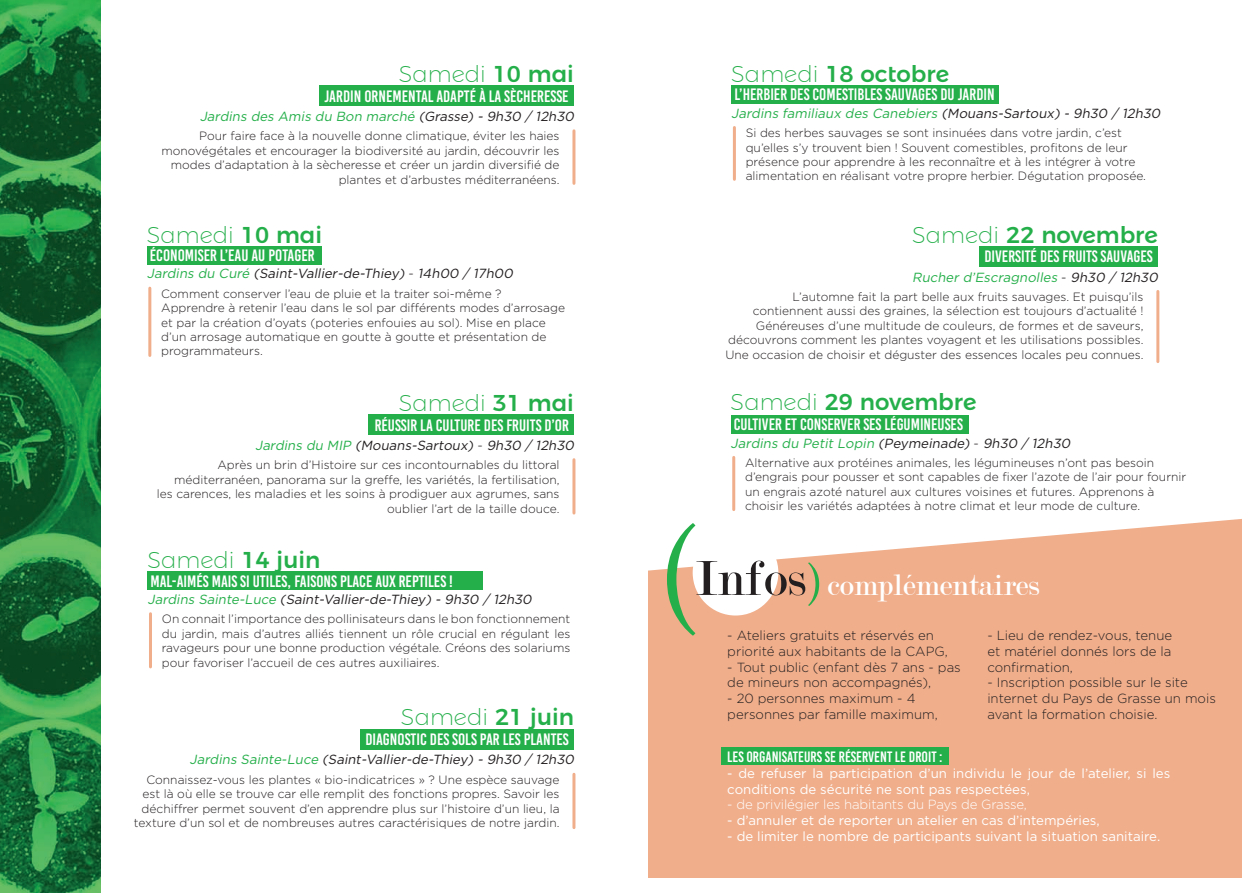
<style>
.page{position:relative;width:1259px;height:893px;background:#fff}
.page>*{position:absolute;margin:0;border:0;box-sizing:border-box;transform-origin:0 0}
.t1{font:31.5px "Modern";color:#fff}
.t2{font:200 22.95px "Montserrat Alternates";color:#25af4a}
.t3{font:500 22.95px "Montserrat Alternates";color:#25af4a}
.t4{font:16.5px "Bebas Kai";color:#fff}
.t5{font:15px "Bebas Kai";color:#fff}
.t6{font:300 13.2px/15.9px "Gotham";color:#231f20}
.t7{font:italic 13.2px "Gotham";color:#231f20}
.t8{font:13.2px/15.9px "Gotham";color:#fff}
.t9{font:italic 13.2px "Gotham";color:#25af4a}
.t10{font:300 13.2px "Gotham";letter-spacing:-.01em;color:#fff}
.t11{font:300 12px/14.4px "Gotham";color:#231f20;text-align:right}
.s1{font-weight:500}
.s2{color:#231f20}
.s3{color:#25af4a}
.s4{font-weight:300;font-style:normal}
.s5{font-weight:200}
.s6{font-weight:300;font-style:normal;color:#231f20}
.s7{font-size:52.5px;color:#231f20}
</style>
<div class="page">
<div style="left:147px;top:246px;width:175px;height:19px;background:#25af4a"></div>
<hr style="left:148px;top:288px;width:3px;height:67px;background:#f0ae8b">
<div style="left:147px;top:571px;width:336px;height:19px;background:#25af4a"></div>
<hr style="left:149px;top:614px;width:3px;height:53px;background:#f0ae8b">
<div style="left:319px;top:85px;width:255px;height:21px;background:#25af4a"></div>
<hr style="left:572px;top:131px;width:3px;height:52px;background:#f0ae8b">
<div style="left:368px;top:414px;width:206px;height:21px;background:#25af4a"></div>
<hr style="left:572px;top:460px;width:3px;height:53px;background:#f0ae8b">
<div style="left:360px;top:729px;width:214px;height:20px;background:#25af4a"></div>
<hr style="left:572px;top:774px;width:3px;height:54px;background:#f0ae8b">
<div style="left:648px;top:519px;width:594px;height:359px;background:#f0ae8b"></div>
<div style="left:721px;top:748px;width:227px;height:17px;background:#25af4a"></div>
<div style="left:692px;top:530px;width:86px;height:85px;background:#fff;border-radius:50%"></div>
<svg style="left:808px;top:562px;width:11px;height:44px"></svg>
<svg style="left:667px;top:523px;width:28px;height:113px"></svg>
<div style="left:731px;top:85px;width:267px;height:19px;background:#25af4a"></div>
<hr style="left:733px;top:128px;width:3px;height:51px;background:#f0ae8b">
<div style="left:730px;top:415px;width:238px;height:19px;background:#25af4a"></div>
<hr style="left:732px;top:457px;width:3px;height:53px;background:#f0ae8b">
<div style="left:979px;top:246px;width:179px;height:21px;background:#25af4a"></div>
<hr style="left:1156px;top:291px;width:3px;height:71px;background:#f0ae8b">
<img style="left:0;top:0;width:101px;height:893px">
<h2 class="t2" style="left:399px;top:56px;width:177px">Samedi <span class="s1">10 mai</span></h2>
<h3 class="t4" style="left:324px;top:87px;width:246px">JARDIN ORNEMENTAL ADAPTÉ À LA SÈCHERESSE</h3>
<p class="t9" style="left:200px;top:108px;width:379px">Jardins des Amis du Bon marché <span class="s2">(Grasse) - 9h30 / 12h30</span></p>
<p class="t11" style="left:161px;top:129px;width:399px">Pour faire face à la nouvelle donne climatique, éviter les haies monovégétales et encourager la biodiversité au jardin, découvrir les modes d’adaptation à la sècheresse et créer un jardin diversifié de plantes et d’arbustes méditerranéens.</p>
<h2 class="t2" style="left:147px;top:217px;width:177px">Samedi <span class="s1">10 mai</span></h2>
<h3 class="t4" style="left:150px;top:246px;width:166px">ÉCONOMISER L’EAU AU POTAGER</h3>
<p class="t7" style="left:147px;top:265px;width:370px"><span class="s3">Jardins du Curé</span> (Saint-Vallier-de-Thiey) <span class="s4">-</span> 14h00 / 17h00</p>
<p class="t11" style="left:161px;top:286px;width:405px;text-align:left">Comment conserver l’eau de pluie et la traiter soi-même ?<br>Apprendre à retenir l’eau dans le sol par différents modes d’arrosage et par la création d’oyats (poteries enfouies au sol). Mise en place d’un arrosage automatique en goutte à goutte et présentation de programmateurs.</p>
<h2 class="t2" style="left:399px;top:385px;width:177px">Samedi <span class="s1">31 mai</span></h2>
<h3 class="t4" style="left:375px;top:417px;width:196px">RÉUSSIR LA CULTURE DES FRUITS D’OR</h3>
<p class="t7" style="left:255px;top:437px;width:323px"><span class="s3">Jardins du MIP</span> (Mouans-Sartoux) <span class="s4">-</span> 9h30 / 12h30</p>
<p class="t11" style="left:157px;top:457px;width:404px">Après un brin d’Histoire sur ces incontournables du littoral méditerranéen, panorama sur la greffe, les variétés, la fertilisation, les carences, les maladies et les soins à prodiguer aux agrumes, sans oublier l’art de la taille douce.</p>
<h2 class="t2" style="left:147px;top:542px;width:174px">Samedi <span class="s1">14 juin</span></h2>
<h3 class="t4" style="left:150px;top:572px;width:304px">MAL-AIMÉS MAIS SI UTILES, FAISONS PLACE AUX REPTILES !</h3>
<p class="t7" style="left:147px;top:591px;width:389px"><span class="s3">Jardins Sainte-Luce</span> (Saint-Vallier-de-Thiey) - 9h30 / 12h30</p>
<p class="t11" style="left:162px;top:612px;width:410px;text-align:justify">On connait l’importance des pollinisateurs dans le bon fonctionnement du jardin, mais d’autres alliés tiennent un rôle crucial en régulant les ravageurs pour une bonne production végétale. Créons des solariums pour favoriser l’accueil de ces autres auxiliaires.</p>
<h2 class="t2" style="left:401px;top:700px;width:174px">Samedi <span class="s1">21 juin</span></h2>
<h3 class="t4" style="left:365px;top:730px;width:205px">DIAGNOSTIC DES SOLS PAR LES PLANTES</h3>
<h2 class="t3" style="left:731px;top:55px;width:219px"><span class="s5">Samedi</span> 18 octobre</h2>
<h3 class="t4" style="left:734px;top:86px;width:262px">L’HERBIER DES COMESTIBLES SAUVAGES DU JARDIN</h3>
<p class="t9" style="left:731px;top:105px;width:433px">Jardins familiaux des Canebiers <span class="s2">(Mouans-Sartoux) - 9h30 / 12h30</span></p>
<p class="t11" style="left:745px;top:125px;width:402px;text-align:left">Si des herbes sauvages se sont insinuées dans votre jardin, c’est qu’elles s’y trouvent bien ! Souvent comestibles, profitons de leur présence pour apprendre à les reconnaître et à les intégrer à votre alimentation en réalisant votre propre herbier. Dégutation proposée.</p>
<h2 class="t3" style="left:912px;top:216px;width:247px"><span class="s5">Samedi</span> 22 novembre</h2>
<h3 class="t4" style="left:984px;top:247px;width:170px">DIVERSITÉ DES FRUITS SAUVAGES</h3>
<p class="t9" style="left:912px;top:268px;width:250px">Rucher d’Escragnolles <span class="s6">-</span> <span class="s2">9h30 / 12h30</span></p>
<p class="t11" style="left:725px;top:289px;width:419px">L’automne fait la part belle aux fruits sauvages. Et puisqu’ils contiennent aussi des graines, la sélection est toujours d’actualité !<br>Généreuses d’une multitude de couleurs, de formes et de saveurs, découvrons comment les plantes voyagent et les utilisations possibles.<br>Une occasion de choisir et déguster des essences locales peu connues.</p>
<h2 class="t3" style="left:730px;top:384px;width:247px"><span class="s5">Samedi</span> 29 novembre</h2>
<h3 class="t4" style="left:734px;top:416px;width:231px">CULTIVER ET CONSERVER SES LÉGUMINEUSES</h3>
<p class="t7" style="left:730px;top:434px;width:344px"><span class="s3">Jardins du Petit Lopin</span> (Peymeinade) <span class="s4">-</span> 9h30 / 12h30</p>
<p class="t11" style="left:745px;top:455px;width:443px;text-align:left">Alternative aux protéines animales, les légumineuses n’ont pas besoin d’engrais pour pousser et sont capables de fixer l’azote de l’air pour fournir un engrais azoté naturel aux cultures voisines et futures. Apprenons à choisir les variétés adaptées à notre climat et leur mode de culture.</p>
<h1 class="t1" style="left:695px;top:569px;width:346px"><span class="s7">Infos</span> complémentaires</h1>
<p class="t6" style="left:727px;top:627px;width:222px">- Ateliers gratuits et réservés en priorité aux habitants de la CAPG,</p>
<p class="t6" style="left:727px;top:659px;width:235px">- Tout public (enfant dès 7 ans - pas de mineurs non accompagnés),</p>
<p class="t6" style="left:727px;top:690px;width:212px">- 20 personnes maximum - 4 personnes par famille maximum,</p>
<p class="t6" style="left:987px;top:627px;width:186px;text-align:justify">- Lieu de rendez-vous, tenue et matériel donnés lors de la confirmation,</p>
<p class="t6" style="left:987px;top:674px;width:230px">- Inscription possible sur le site internet du Pays de Grasse un mois avant la formation choisie.</p>
<p class="t7" style="left:190px;top:751px;width:389px"><span class="s3">Jardins Sainte-Luce</span> (Saint-Vallier-de-Thiey) - 9h30 / 12h30</p>
<p class="t5" style="left:727px;top:749px;width:217px">LES ORGANISATEURS SE RÉSERVENT LE DROIT :</p>
<p class="t8" style="left:727px;top:765px;width:444px">- de refuser la participation d’un individu le jour de l’atelier, si les conditions de sécurité ne sont pas respectées,</p>
<p class="t10" style="left:727px;top:796px;width:301px">- de privilégier les habitants du Pays de Grasse,</p>
<p class="t8" style="left:727px;top:812px;width:374px">- d’annuler et de reporter un atelier en cas d’intempéries,</p>
<p class="t8" style="left:727px;top:828px;width:434px">- de limiter le nombre de participants suivant la situation sanitaire.</p>
<p class="t11" style="left:134px;top:772px;width:427px">Connaissez-vous les plantes « bio-indicatrices » ? Une espèce sauvage est là où elle se trouve car elle remplit des fonctions propres. Savoir les déchiffrer permet souvent d’en apprendre plus sur l’histoire d’un lieu, la texture d’un sol et de nombreuses autres caractérisiques de notre jardin.</p>
</div>
